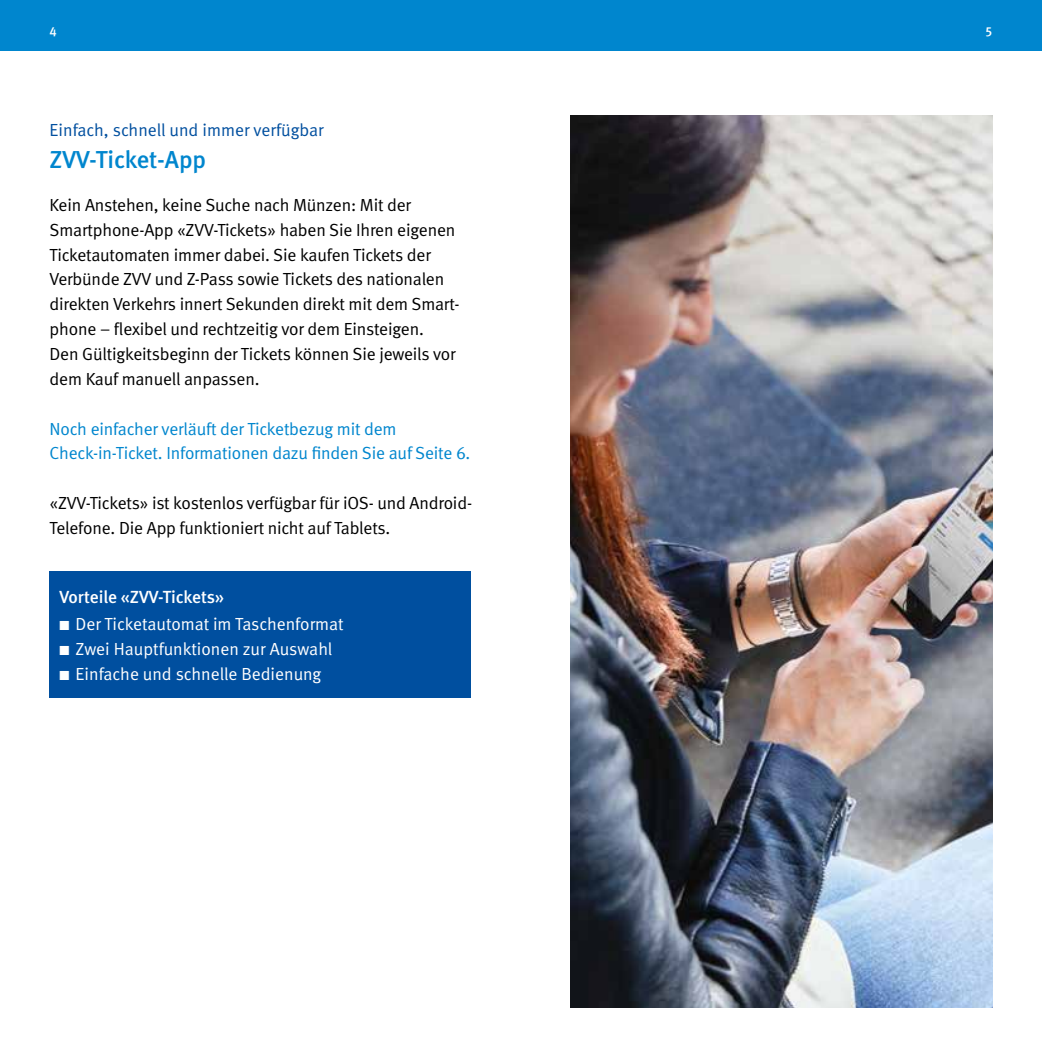
<style>
.page{position:relative;width:1042px;height:1042px;background:#fff}
.page>*{position:absolute;margin:0;border:0;box-sizing:border-box;transform-origin:0 0}
.t1{font:24.5px "Meta Medium LF";color:#0086ce}
.t2{font:17.5px/24.8px "Meta Normal LF";letter-spacing:-.01em;color:#000}
.t3{font:17.5px/24.8px "Meta Normal LF";letter-spacing:-.01em;color:#0086ce}
.t4{font:17.5px "Meta Normal LF";color:#fff}
.t5{font:17.5px "Meta Normal LF";color:#004f9f}
.t6{font:17.5px "Meta Medium LF";color:#fff}
.t7{font:13.12px "Meta Medium LF";color:#fff}
</style>
<div class="page">
<div style="left:0;top:0;width:521px;height:50px;background:#0086ce"></div>
<div style="left:521px;top:0;width:521px;height:50px;background:#0086ce"></div>
<div style="left:50px;top:571px;width:421px;height:126px;background:#004f9f"></div>
<img style="left:570px;top:115px;width:422px;height:892px">
<p class="t7" style="left:50px;top:24px;width:9px">4</p>
<p class="t7" style="left:985px;top:24px;width:9px">5</p>
<p class="t5" style="left:50px;top:120px;width:276px">Einfach, schnell und immer verfügbar</p>
<h1 class="t1" style="left:50px;top:145px;width:158px">ZVV-Ticket-App</h1>
<p class="t2" style="left:50px;top:192px;width:411px">Kein Anstehen, keine Suche nach Münzen: Mit der Smartphone-App «ZVV-Tickets» haben Sie Ihren eigenen Ticketautomaten immer dabei. Sie kaufen Tickets der Verbünde ZVV und Z-Pass sowie Tickets des nationalen direkten Verkehrs innert Sekunden direkt mit dem Smart&shy;phone – flexibel und rechtzeitig vor dem Einsteigen.<br>Den Gültigkeitsbeginn der Tickets können Sie jeweils vor dem Kauf manuell anpassen.</p>
<p class="t3" style="left:50px;top:416px;width:422px">Noch einfacher verläuft der Ticketbezug mit dem<br>Check-in-Ticket. Informationen dazu finden Sie auf Seite 6.</p>
<p class="t2" style="left:50px;top:490px;width:424px">«ZVV-Tickets» ist kostenlos verfügbar für iOS- und Android-<br>Telefone. Die App funktioniert nicht auf Tablets.</p>
<p class="t6" style="left:60px;top:586px;width:166px">Vorteile «ZVV-Tickets»</p>
<p class="t4" style="left:60px;top:614px;width:286px">■ Der Ticketautomat im Taschenformat</p>
<p class="t4" style="left:60px;top:639px;width:274px">■ Zwei Hauptfunktionen zur Auswahl</p>
<p class="t4" style="left:60px;top:663px;width:263px">■ Einfache und schnelle Bedienung</p>
</div>
